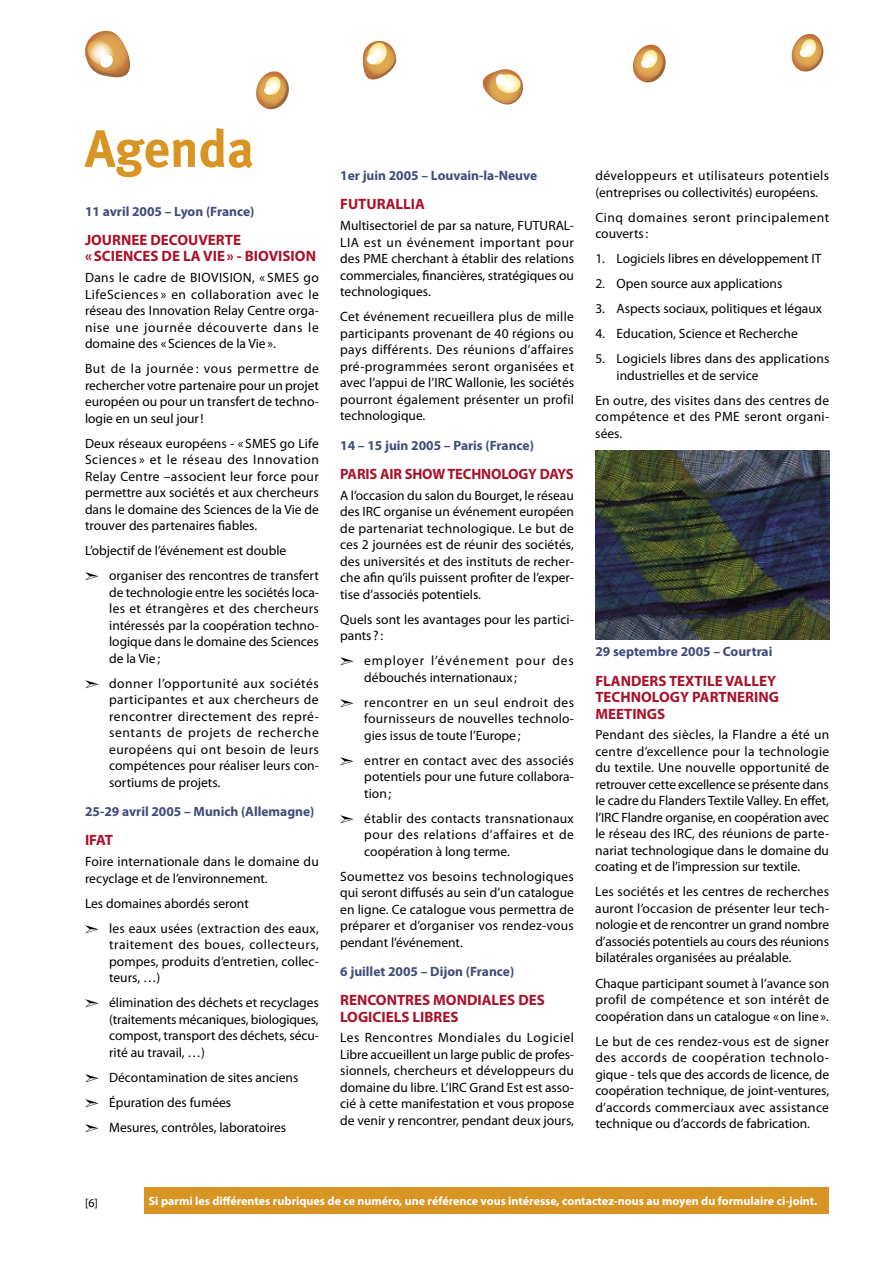
<style>
.page{position:relative;width:893px;height:1263px;background:#fff}
.page>*{position:absolute;margin:0;border:0;box-sizing:border-box;transform-origin:0 0}
.t1{font:700 52.5px "Meta";color:#d89523}
.t2{font:700 15px/16.5px "Myriad Pro";color:#a9122a}
.t3{font:13.5px/16.5px "Myriad Pro";color:#000;text-align:justify}
.t4{font:700 13.5px "Myriad Pro";color:#404c7a}
.t5{font:13.5px/16.5px "Myriad Pro";letter-spacing:.02em;color:#000}
.t6{font:13.5px/16.5px "Myriad Pro";letter-spacing:.04em;color:#000}
.t7{font:700 12px "Myriad Pro";color:#fff}
.t8{font:12px "Myriad Pro";color:#000}
</style>
<div class="page">
<svg style="left:256px;top:71px;width:33px;height:38px"></svg>
<svg style="left:632px;top:44px;width:34px;height:39px"></svg>
<svg style="left:791px;top:34px;width:32px;height:38px"></svg>
<svg style="left:363px;top:41px;width:33px;height:39px"></svg>
<svg style="left:85px;top:31px;width:45px;height:47px"></svg>
<svg style="left:482px;top:69px;width:41px;height:36px"></svg>
<img style="left:595px;top:451px;width:234px;height:189px">
<div style="left:145px;top:1187px;width:684px;height:26px;background:#d89523"></div>
<h1 class="t1" style="left:85px;top:118px;width:170px">Agenda</h1>
<p class="t4" style="left:85px;top:204px;width:171px">11 avril 2005 – Lyon (France)</p>
<p class="t2" style="left:85px;top:232px;width:232px">JOURNEE DECOUVERTE<br>« SCIENCES DE LA VIE » - BIOVISION</p>
<p class="t3" style="left:85px;top:270px;width:235px">Dans le cadre de BIOVISION, « SMES go LifeSciences » en collaboration avec le réseau des Innovation Relay Centre orga&shy;nise une journée découverte dans le domaine des « Sciences de la Vie ».</p>
<p class="t3" style="left:85px;top:361px;width:235px">But de la journée : vous permettre de rechercher votre partenaire pour un projet européen ou pour un transfert de techno&shy;logie en un seul jour !</p>
<p class="t3" style="left:85px;top:435px;width:235px">Deux réseaux européens - « SMES go Life Sciences » et le réseau des Innovation Relay Centre –associent leur force pour permettre aux sociétés et aux chercheurs dans le domaine des Sciences de la Vie de trouver des partenaires fiables.</p>
<p class="t3" style="left:109px;top:538px;width:211px;line-height:25px;text-indent:-24px">L’objectif de l’événement est double organiser des rencontres de transfert</p>
<p class="t3" style="left:109px;top:584px;width:211px">de technologie entre les sociétés loca&shy;les et étrangères et des chercheurs intéressés par la coopération techno&shy;logique dans le domaine des Sciences de la Vie ;</p>
<p class="t3" style="left:109px;top:675px;width:211px">donner l’opportunité aux sociétés participantes et aux chercheurs de rencontrer directement des repré&shy;sentants de projets de recherche européens qui ont besoin de leurs compétences pour réaliser leurs con&shy;sortiums de projets.</p>
<p class="t4" style="left:85px;top:804px;width:231px">25-29 avril 2005 – Munich (Allemagne)</p>
<p class="t2" style="left:85px;top:832px;width:29px">IFAT</p>
<p class="t3" style="left:85px;top:853px;width:235px">Foire internationale dans le domaine du recyclage et de l’environnement.</p>
<p class="t3" style="left:109px;top:891px;width:211px;line-height:25px;text-indent:-24px">Les domaines abordés seront<br>les eaux usées (extraction des eaux,</p>
<p class="t3" style="left:109px;top:936px;width:211px">traitement des boues, collecteurs, pompes, produits d’entretien, collec&shy;teurs, …)</p>
<p class="t3" style="left:109px;top:994px;width:211px">élimination des déchets et recyclages (traitements mécaniques, biologiques, compost, transport des déchets, sécu&shy;rité au travail, …)</p>
<p class="t3" style="left:109px;top:1065px;width:191px;line-height:25px;text-align:left">Décontamination de sites anciens<br>Épuration des fumées<br>Mesures, contrôles, laboratoires</p>
<p class="t4" style="left:340px;top:168px;width:198px">1er juin 2005 – Louvain-la-Neuve</p>
<p class="t2" style="left:340px;top:196px;width:86px">FUTURALLIA</p>
<p class="t3" style="left:340px;top:218px;width:235px">Multisectoriel de par sa nature, FUTURAL-LIA est un événement important pour des PME cherchant à établir des relations commerciales, financières, stratégiques ou technologiques.</p>
<p class="t3" style="left:340px;top:309px;width:235px">Cet événement recueillera plus de mille participants provenant de 40 régions ou pays différents. Des réunions d’affaires pré-programmées seront organisées et avec l’appui de l’IRC Wallonie, les sociétés pourront également présenter un profil technologique.</p>
<p class="t4" style="left:340px;top:437px;width:195px">14 – 15 juin 2005 – Paris (France)</p>
<p class="t2" style="left:340px;top:466px;width:235px">PARIS AIR SHOW TECHNOLOGY DAYS</p>
<p class="t3" style="left:340px;top:487px;width:235px">A l’occasion du salon du Bourget, le réseau des IRC organise un événement européen de partenariat technologique. Le but de ces 2 journées est de réunir des sociétés, des universités et des instituts de recher&shy;che afin qu’ils puissent profiter de l’exper&shy;tise d’associés potentiels.</p>
<p class="t3" style="left:340px;top:611px;width:235px">Quels sont les avantages pour les partici&shy;pants ? :</p>
<p class="t3" style="left:364px;top:652px;width:211px">employer l’événement pour des débouchés internationaux ;</p>
<p class="t3" style="left:364px;top:694px;width:211px">rencontrer en un seul endroit des fournisseurs de nouvelles technolo&shy;gies issus de toute l’Europe ;</p>
<p class="t3" style="left:364px;top:752px;width:211px">entrer en contact avec des associés potentiels pour une future collabora&shy;tion ;</p>
<p class="t3" style="left:364px;top:810px;width:211px">établir des contacts transnationaux pour des relations d’affaires et de coopération à long terme.</p>
<p class="t3" style="left:340px;top:868px;width:235px">Soumettez vos besoins technologiques qui seront diffusés au sein d’un catalogue en ligne. Ce catalogue vous permettra de préparer et d’organiser vos rendez-vous pendant l’événement.</p>
<p class="t4" style="left:340px;top:964px;width:176px">6 juillet 2005 – Dijon (France)</p>
<p class="t2" style="left:340px;top:992px;width:206px">RENCONTRES MONDIALES DES<br>LOGICIELS LIBRES</p>
<p class="t3" style="left:340px;top:1030px;width:235px">Les Rencontres Mondiales du Logiciel Libre accueillent un large public de profes&shy;sionnels, chercheurs et développeurs du domaine du libre. L’IRC Grand Est est asso&shy;cié à cette manifestation et vous propose de venir y rencontrer, pendant deux jours,</p>
<p class="t5" style="left:595px;top:168px;width:235px">développeurs et utilisateurs potentiels (entreprises ou collectivités) européens.</p>
<p class="t6" style="left:595px;top:209px;width:235px">Cinq domaines seront principalement couverts :</p>
<p class="t3" style="left:595px;top:251px;width:228px">1. Logiciels libres en développement IT</p>
<p class="t3" style="left:595px;top:276px;width:189px">2. Open source aux applications</p>
<p class="t3" style="left:595px;top:301px;width:228px">3. Aspects sociaux, politiques et légaux</p>
<p class="t3" style="left:595px;top:326px;width:204px">4. Education, Science et Recherche</p>
<p class="t3" style="left:617px;top:351px;width:214px;text-indent:-21px">5. Logiciels libres dans des applications industrielles et de service</p>
<p class="t3" style="left:595px;top:392px;width:235px">En outre, des visites dans des centres de compétence et des PME seront organi&shy;sées.</p>
<p class="t4" style="left:595px;top:644px;width:179px">29 septembre 2005 – Courtrai</p>
<p class="t2" style="left:595px;top:673px;width:185px">FLANDERS TEXTILE VALLEY<br>TECHNOLOGY PARTNERING<br>MEETINGS</p>
<p class="t3" style="left:595px;top:727px;width:236px">Pendant des siècles, la Flandre a été un centre d’excellence pour la technologie du textile. Une nouvelle opportunité de retrouver cette excellence se présente dans le cadre du Flanders Textile Valley. En effet, l’IRC Flandre organise, en coopération avec le réseau des IRC, des réunions de parte&shy;nariat technologique dans le domaine du coating et de l’impression sur textile.</p>
<p class="t3" style="left:595px;top:884px;width:235px">Les sociétés et les centres de recherches auront l’occasion de présenter leur tech&shy;nologie et de rencontrer un grand nombre d’associés potentiels au cours des réunions bilatérales organisées au préalable.</p>
<p class="t3" style="left:595px;top:975px;width:235px">Chaque participant soumet à l’avance son profil de compétence et son intérêt de coopération dans un catalogue « on line ».</p>
<p class="t3" style="left:595px;top:1033px;width:235px">Le but de ces rendez-vous est de signer des accords de coopération technolo&shy;gique - tels que des accords de licence, de coopération technique, de joint-ventures, d’accords commerciaux avec assistance technique ou d’accords de fabrication.</p>
<p class="t8" style="left:85px;top:1196px;width:14px">[6]</p>
<p class="t7" style="left:149px;top:1194px;width:670px">Si parmi les différentes rubriques de ce numéro, une référence vous intéresse, contactez-nous au moyen du formulaire ci-joint.</p>
</div>
